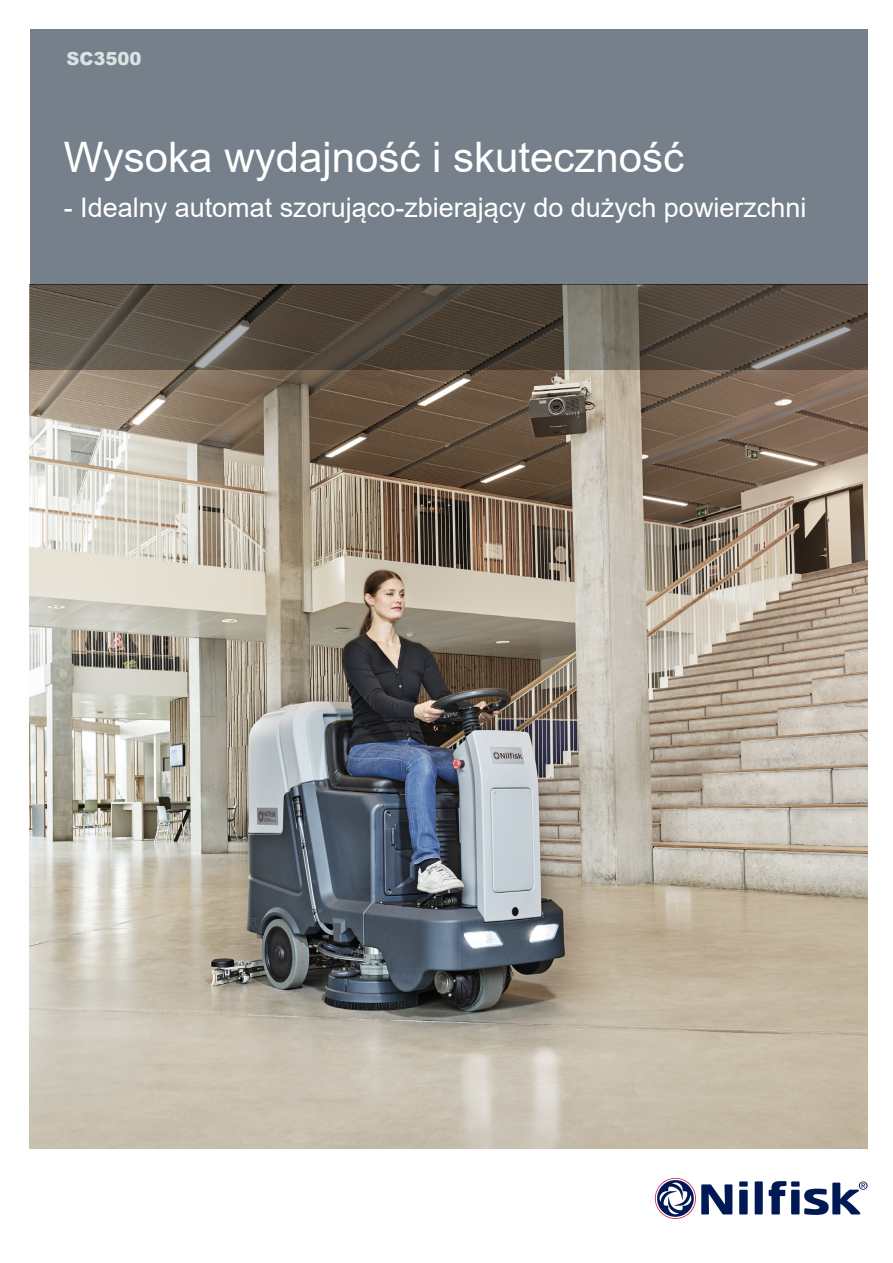
<style>
.page{position:relative;width:893px;height:1263px;background:#fff}
.page>*{position:absolute;margin:0;border:0;box-sizing:border-box;transform-origin:0 0}
.t1{font:42px "Arial";color:#fff}
.t2{font:27px "Arial";color:#fff}
.t3{font:900 18px "Arial";color:#dae3e4}
</style>
<div class="page">
<img style="left:30px;top:370px;width:838px;height:778px">
<div style="left:30px;top:30px;width:838px;height:255px;background:#75808a"></div>
<svg style="left:30px;top:285px;width:838px;height:85px;background:#594f43"></svg>
<div style="left:755px;top:1181px;width:8px;height:33px;background:#001954"></div>
<div style="left:739px;top:1190px;width:9px;height:24px;background:#001954"></div>
<div style="left:791px;top:1190px;width:9px;height:24px;background:#001954"></div>
<div style="left:739px;top:1181px;width:9px;height:5px;background:#001954"></div>
<div style="left:791px;top:1181px;width:9px;height:5px;background:#001954"></div>
<svg style="left:769px;top:1181px;width:17px;height:33px"></svg>
<svg style="left:655px;top:1178px;width:77px;height:41px"></svg>
<svg style="left:804px;top:1181px;width:64px;height:34px"></svg>
<p class="t3" style="left:67px;top:45px;width:77px">SC3500</p>
<p class="t1" style="left:64px;top:128px;width:622px">Wysoka wydajność i skuteczność</p>
<p class="t2" style="left:64px;top:189px;width:744px">- Idealny automat szorująco-zbierający do dużych powierzchni</p>
</div>
